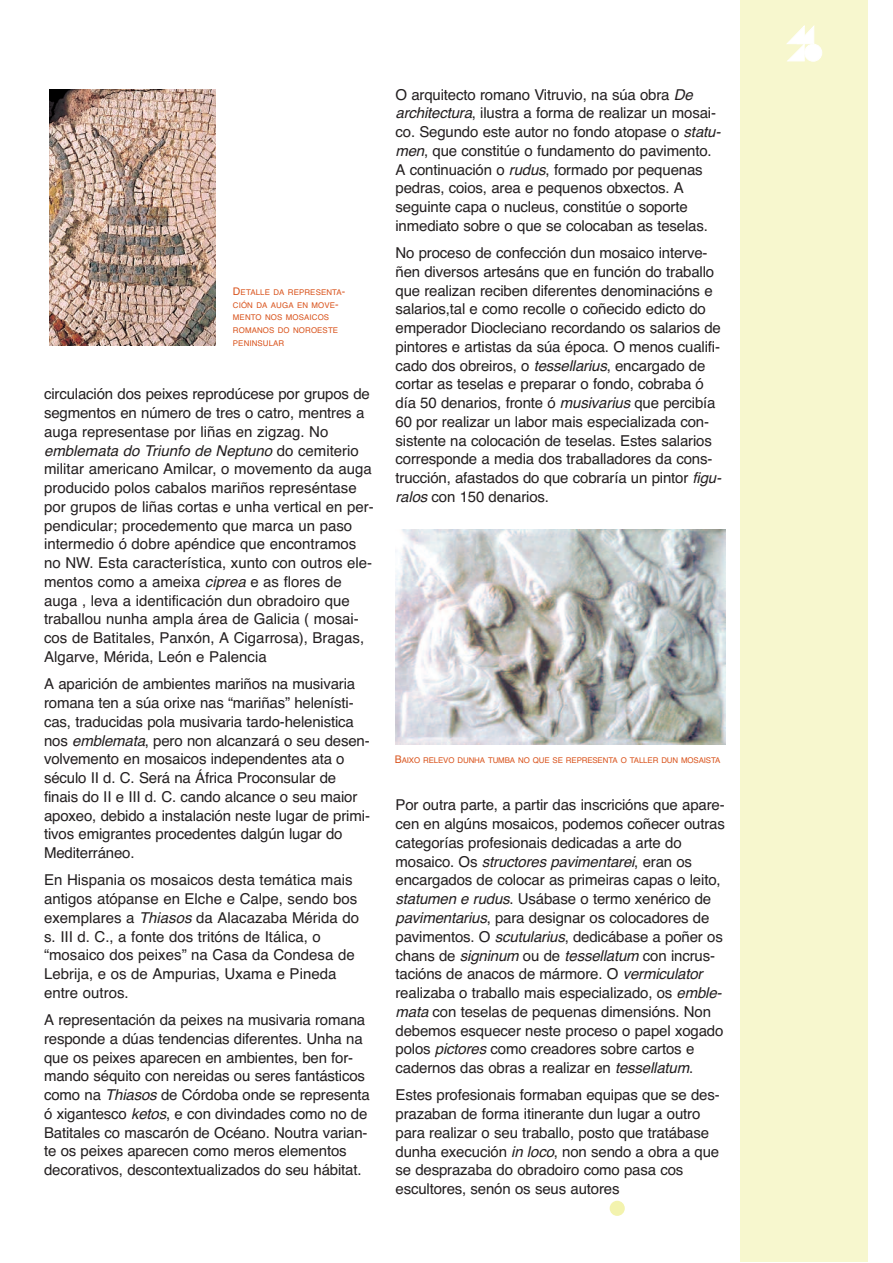
<style>
.page{position:relative;width:893px;height:1263px;background:#fff}
.page>*{position:absolute;margin:0;border:0;box-sizing:border-box;transform-origin:0 0}
.t1{font:15px/18.8px "Helvetica";letter-spacing:-.01em;color:#231f20}
.t2{font:7.8px/12.6px "Helvetica";letter-spacing:.015em;color:#d9531c}
.t3{font:7.8px "Helvetica";letter-spacing:-.015em;color:#d9531c}
.s1{font-size:10.5px}
.s2{font-style:italic}
</style>
<div class="page">
<div style="left:740px;top:0;width:127px;height:1261px;background:#f7f7ce"></div>
<svg style="left:787px;top:25px;width:27px;height:36px"></svg>
<div style="left:805px;top:44px;width:17px;height:17px;background:#fff;border-radius:50%"></div>
<div style="left:804px;top:44px;width:18px;height:17px;border:1px solid #fff;border-radius:50%"></div>
<img style="left:396px;top:530px;width:329px;height:214px">
<img style="left:50px;top:89px;width:166px;height:256px">
<div style="left:610px;top:1201px;width:15px;height:15px;background:#f3f3ae;border-radius:50%"></div>
<p class="t2" style="left:233px;top:286px;width:114px"><span class="s1">D</span>ETALLE DA REPRESENTA<span class="s1">-<br></span>CIÓN DA AUGA EN MOVE<span class="s1">-<br></span>MENTO NOS MOSAICOS<br>ROMANOS DO NOROESTE<br>PENINSULAR</p>
<p class="t1" style="left:44px;top:385px;width:331px">circulación dos peixes reprodúcese por grupos de segmentos en número de tres o catro, mentres a auga representase por liñas en zigzag. No <span class="s2">emblematadoTriunfodeNeptuno</span> d o c e m i t e r i o militar americano Amilcar, o movemento da auga producido polos cabalos mariños represéntase por grupos de liñas cortas e unha vertical en per&shy;pendicular; procedemento que marca un paso intermedio ó dobre apéndice que encontramos no NW. Esta característica, xunto con outros ele&shy;mentos como a ameixa <span class="s2">ciprea</span>e as flores de auga , leva a identificación dun obradoiro que traballou nunha ampla área de Galicia ( mosai&shy;cos de Batitales, Panxón, A Cigarrosa), Bragas, Algarve, Mérida, León e Palencia</p>
<p class="t1" style="left:44px;top:675px;width:327px">A aparición de ambientes mariños na musivaria romana ten a súa orixe nas “mariñas” helenísti&shy;cas, traducidas pola musivaria tardo-helenistica nos <span class="s2">emblemata</span>, pero non alcanzará o seu desen&shy;volvemento en mosaicos independentes ata o século II d. C. Será na África Proconsular de finais do II e III d. C. cando alcance o seu maior apoxeo, debido a instalación neste lugar de primi&shy;tivos emigrantes procedentes dalgún lugar do Mediterráneo.</p>
<p class="t1" style="left:44px;top:871px;width:317px">En Hispania os mosaicos desta temática mais antigos atópanse en Elche e Calpe, sendo bos exemplares a <span class="s2">Thiasos</span>da Alacazaba Mérida do s. III d. C., a fonte dos tritóns de Itálica, o “mosaico dos peixes” na Casa da Condesa de Lebrija, e os de Ampurias, Uxama e Pineda entre outros.</p>
<p class="t1" style="left:44px;top:1010px;width:327px">A representación da peixes na musivaria romana responde a dúas tendencias diferentes. Unha na que os peixes aparecen en ambientes, ben for&shy;mando séquito con nereidas ou seres fantásticos como na <span class="s2">Thiasos</span>de Córdoba onde se representa ó xigantesco <span class="s2">ketos</span>, e con divindades como no de Batitales co mascarón de Océano. Noutra varian&shy;te os peixes aparecen como meros elementos decorativos, descontextualizados do seu hábitat.</p>
<p class="t1" style="left:395px;top:85px;width:332px">O arquitecto romano Vitruvio, na súa obra <span class="s2">De architectura</span>, ilustra a forma de realizar un mosai&shy;co. Segundo este autor no fondo atopase o <span class="s2">statu&shy;men</span>, que constitúe o fundamento do pavimento.<br>A continuación o <span class="s2">rudus</span>, formado por pequenas pedras, coios, area e pequenos obxectos. A seguinte capa o nucleus, constitúe o soporte inmediato sobre o que se colocaban as teselas.</p>
<p class="t1" style="left:395px;top:244px;width:332px">No proceso de confección dun mosaico interve&shy;ñen diversos artesáns que en función do traballo que realizan reciben diferentes denominacións e salarios,tal e como recolle o coñecido edicto do emperador Diocleciano recordando os salarios de pintores e artistas da súa época. O menos cualifi&shy;cado dos obreiros, o <span class="s2">tessellarius</span>, encargado de cortar as teselas e preparar o fondo, cobraba ó día 50 denarios, fronte ó <span class="s2">musivarius</span>que percibía 60 por realizar un labor mais especializada con&shy;sistente na colocación de teselas. Estes salarios corresponde a media dos traballadores da cons&shy;trucción, afastados do que cobraría un pintor <span class="s2">figu&shy;ralos</span>con 150 denarios.</p>
<p class="t3" style="left:395px;top:755px;width:327px"><span class="s1">B</span>AIXO RELEVO DUNHA TUMBA NO QUE SE REPRESENTA O TALLER DUN MOSAISTA</p>
<p class="t1" style="left:395px;top:796px;width:333px">Por outra parte, a partir das inscricións que apare&shy;cen en algúns mosaicos, podemos coñecer outras categorías profesionais dedicadas a arte do<br>m o s a i c o . O s <span class="s2">structorespavimentarei</span>, e r a n o s encargados de colocar as primeiras capas o leito, <span class="s2">statumenerudus</span>. Usábase o termo xenérico de <span class="s2">pavimentarius</span>, para designar os colocadores de pavimentos. O <span class="s2">scutularius</span>, dedicábase a poñer os c h a n s d e <span class="s2">signinum</span> o u d e <span class="s2">tessellatum</span> co n i n c r u s - tacións de anacos de mármore. O <span class="s2">vermiculator </span>realizaba o traballo mais especializado, os <span class="s2">emble&shy;mata</span>con teselas de pequenas dimensións. Non debemos esquecer neste proceso o papel xogado polos <span class="s2">pictores</span>como creadores sobre cartos e cadernos das obras a realizar en <span class="s2">tessellatum</span>.</p>
<p class="t1" style="left:395px;top:1086px;width:326px">Estes profesionais formaban equipas que se des&shy;prazaban de forma itinerante dun lugar a outro para realizar o seu traballo, posto que tratábase dunha execución <span class="s2">inloco</span>, non sendo a obra a que se desprazaba do obradoiro como pasa cos escultores, senón os seus autores</p>
</div>
